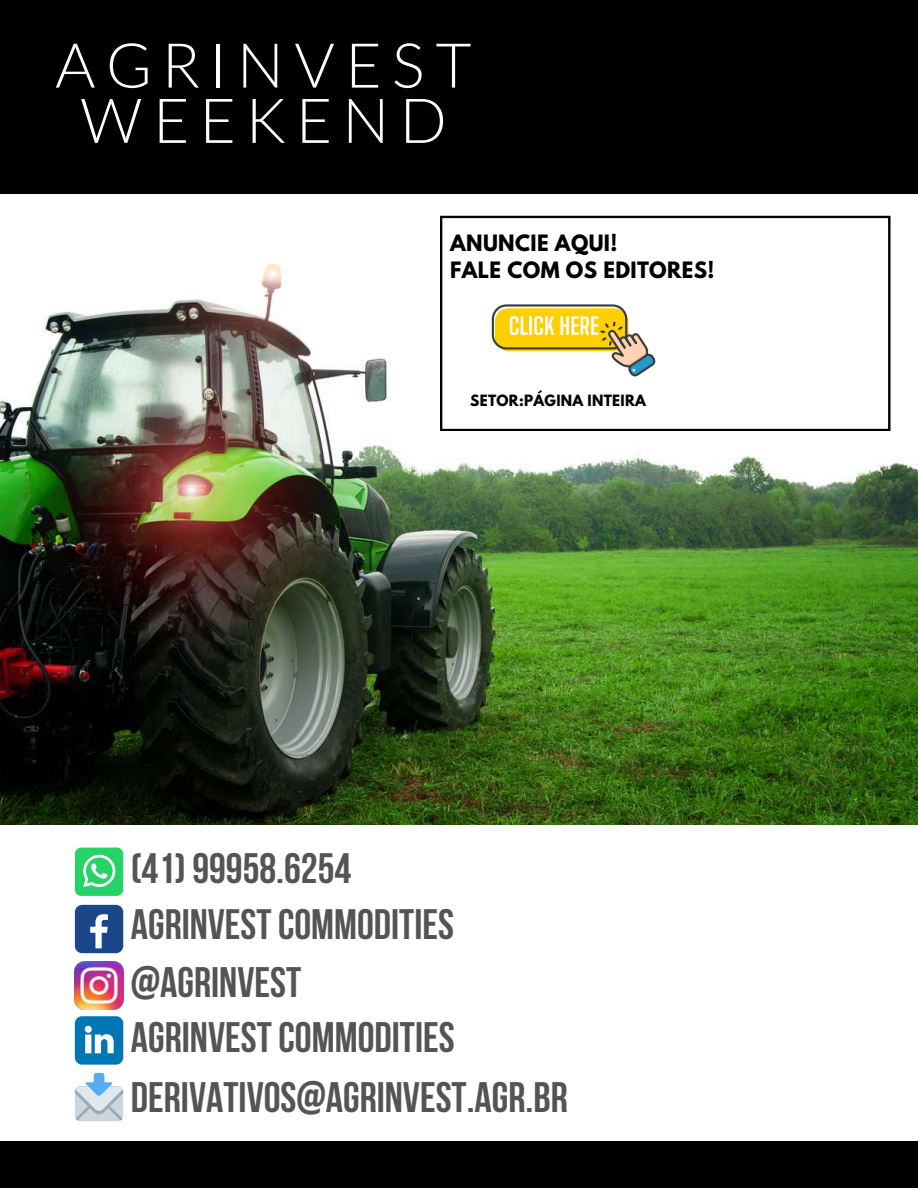
<style>
.page{position:relative;width:918px;height:1188px;background:#000}
.page>*{position:absolute;margin:0;border:0;box-sizing:border-box;transform-origin:0 0}
.t1{font:300 61.95px/55.2px "Lato";letter-spacing:.17em;color:#fff;text-align:center}
.t2{font:700 42.45px/54.6px "Bebas Neue";color:#545454}
.t3{font:700 19.95px/27.2px "League Spartan";letter-spacing:.02em;color:#000}
.t4{font:700 13.8px "League Spartan";letter-spacing:.02em;color:#000}
</style>
<div class="page">
<div style="left:0;top:825px;width:918px;height:316px;background:#fff"></div>
<img style="left:0;top:195px;width:917px;height:630px">
<img style="left:75px;top:962px;width:48px;height:48px">
<svg style="left:75px;top:1016px;width:48px;height:49px"></svg>
<svg style="left:75px;top:1073px;width:48px;height:48px"></svg>
<div style="left:440px;top:216px;width:451px;height:215px;background:#fff"></div>
<svg style="left:492px;top:304px;width:164px;height:72px;background:#e7d68c"></svg>
<div style="left:75px;top:848px;width:48px;height:48px;background:#25d366;border-radius:6px"></div>
<svg style="left:83px;top:855px;width:32px;height:32px"></svg>
<div style="left:75px;top:905px;width:48px;height:48px;background:#1a4789;border-radius:7px"></div>
<svg style="left:90px;top:914px;width:18px;height:34px"></svg>
<h1 class="t1" style="left:55px;top:36px;width:418px">AGRINVEST<br>WEEKEND</h1>
<p class="t3" style="left:450px;top:232px;width:266px">ANUNCIE AQUI!<br>FALE COM OS EDITORES!</p>
<p class="t4" style="left:470px;top:394px;width:177px">SETOR:PÁGINA INTEIRA</p>
<p class="t2" style="left:131px;top:845px;width:222px">(41)99958.6254</p>
<p class="t2" style="left:131px;top:901px;width:325px">AGRINVESTCOMMODITIES</p>
<p class="t2" style="left:131px;top:959px;width:325px">@AGRINVEST<br>AGRINVESTCOMMODITIES</p>
<p class="t2" style="left:131px;top:1074px;width:438px">DERIVATIVOS@AGRINVEST.AGR.BR</p>
</div>
